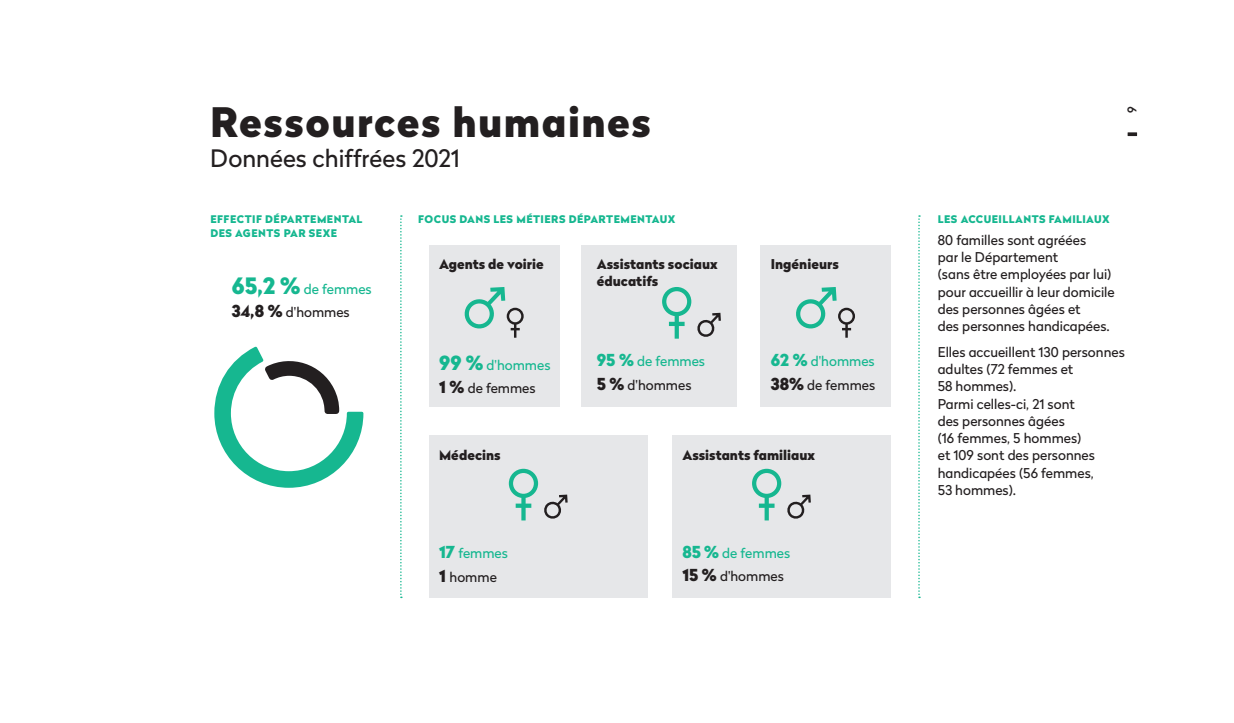
<style>
.page{position:relative;width:1234px;height:723px;background:#fff}
.page>*{position:absolute;margin:0;border:0;box-sizing:border-box;transform-origin:0 0}
.CONTENU_Gros_titre{font:900 40.5px "Radikal";letter-spacing:.035em;color:#231f20}
.CONTENU_Body{font:24px "Radikal";color:#231f20}
.CONTENU_Body-2{font:13.5px/17.2px "Radikal";color:#231f20}
.CONTENU_Body-3{font:900 13.5px/17.2px "Radikal";color:#231f20}
.CONTENU_Body-4{font:13.5px "Radikal";color:#16b790}
.t1{font:500 12px "Radikal";color:#231f20}
.CONTENU_Sous_titre-R{font:900 10.5px/13.5px "Radikal";letter-spacing:.045em;color:#16b790}
.s1{font-weight:900;font-size:22.5px}
.s2{font-weight:900;font-size:16.5px}
.s3{font-weight:900;font-size:19.5px}
</style>
<div class="page">
<svg style="left:1127px;top:132px;width:9px;height:4px"></svg>
<div style="left:428px;top:245px;width:131px;height:162px;background:#e6e7e9"></div>
<div style="left:581px;top:245px;width:156px;height:162px;background:#e6e7e9"></div>
<div style="left:760px;top:245px;width:130px;height:162px;background:#e6e7e9"></div>
<div style="left:428px;top:436px;width:219px;height:162px;background:#e6e7e9"></div>
<div style="left:671px;top:436px;width:219px;height:162px;background:#e6e7e9"></div>
<svg style="left:400px;top:215px;width:2px;height:383px"></svg>
<svg style="left:918px;top:215px;width:1px;height:383px"></svg>
<svg style="left:662px;top:287px;width:58px;height:52px"></svg>
<svg style="left:752px;top:469px;width:58px;height:51px"></svg>
<svg style="left:508px;top:469px;width:59px;height:51px"></svg>
<svg style="left:796px;top:287px;width:58px;height:51px"></svg>
<svg style="left:464px;top:287px;width:59px;height:51px"></svg>
<svg style="left:214px;top:346px;width:150px;height:142px"></svg>
<p class="CONTENU_Gros_titre" style="left:210px;top:92px;width:442px">Ressources humaines</p>
<p class="CONTENU_Body" style="left:210px;top:141px;width:251px">Données chiffrées 2021</p>
<p class="CONTENU_Sous_titre-R" style="left:210px;top:212px;width:153px">EFFECTIF DÉPARTEMENTAL<br>DES AGENTS PAR SEXE</p>
<p class="CONTENU_Sous_titre-R" style="left:418px;top:212px;width:258px">FOCUS DANS LES MÉTIERS DÉPARTEMENTAUX</p>
<p class="CONTENU_Body-4" style="left:232px;top:279px;width:141px"><span class="s1">65,2 %</span> de femmes</p>
<p class="CONTENU_Body-2" style="left:232px;top:303px;width:119px"><span class="s2">34,8 %</span> d'hommes</p>
<p class="CONTENU_Body-3" style="left:439px;top:255px;width:106px">Agents de voirie</p>
<p class="CONTENU_Body-3" style="left:596px;top:255px;width:122px">Assistants sociaux éducatifs</p>
<p class="CONTENU_Body-4" style="left:439px;top:355px;width:113px"><span class="s3">99 %</span> d'hommes</p>
<p class="CONTENU_Body-2" style="left:439px;top:379px;width:98px"><span class="s2">1 %</span> de femmes</p>
<p class="CONTENU_Body-4" style="left:596px;top:352px;width:110px"><span class="s2">95 %</span> de femmes</p>
<p class="CONTENU_Body-2" style="left:596px;top:375px;width:96px"><span class="s2">5 %</span> d'hommes</p>
<p class="CONTENU_Body-3" style="left:770px;top:255px;width:69px">Ingénieurs</p>
<p class="CONTENU_Body-4" style="left:770px;top:352px;width:105px"><span class="s2">62 %</span> d'hommes</p>
<p class="CONTENU_Body-2" style="left:770px;top:375px;width:106px"><span class="s2">38%</span> de femmes</p>
<p class="CONTENU_Body-3" style="left:439px;top:446px;width:63px">Médecins</p>
<p class="CONTENU_Body-4" style="left:439px;top:543px;width:70px"><span class="s2">17</span> femmes</p>
<p class="CONTENU_Body-2" style="left:439px;top:568px;width:59px"><span class="s2">1</span> homme</p>
<p class="CONTENU_Body-3" style="left:682px;top:446px;width:134px">Assistants familiaux</p>
<p class="CONTENU_Body-4" style="left:682px;top:543px;width:109px"><span class="s2">85 %</span> de femmes</p>
<p class="CONTENU_Body-2" style="left:682px;top:567px;width:103px"><span class="s2">15 %</span> d'hommes</p>
<p class="t1" style="left:1123px;top:113px;width:8px;rotate:-90deg">9</p>
<p class="CONTENU_Sous_titre-R" style="left:937px;top:212px;width:173px">LES ACCUEILLANTS FAMILIAUX</p>
<p class="CONTENU_Body-2" style="left:937px;top:231px;width:178px">80 familles sont agréées<br>par le Département<br>(sans être employées par lui) pour accueillir à leur domicile des personnes âgées et<br>des personnes handicapées.</p>
<p class="CONTENU_Body-2" style="left:937px;top:343px;width:188px">Elles accueillent 130 personnes adultes (72 femmes et<br>58 hommes).<br>Parmi celles-ci, 21 sont<br>des personnes âgées<br>(16 femmes, 5 hommes)<br>et 109 sont des personnes handicapées (56 femmes,<br>53 hommes).</p>
</div>
